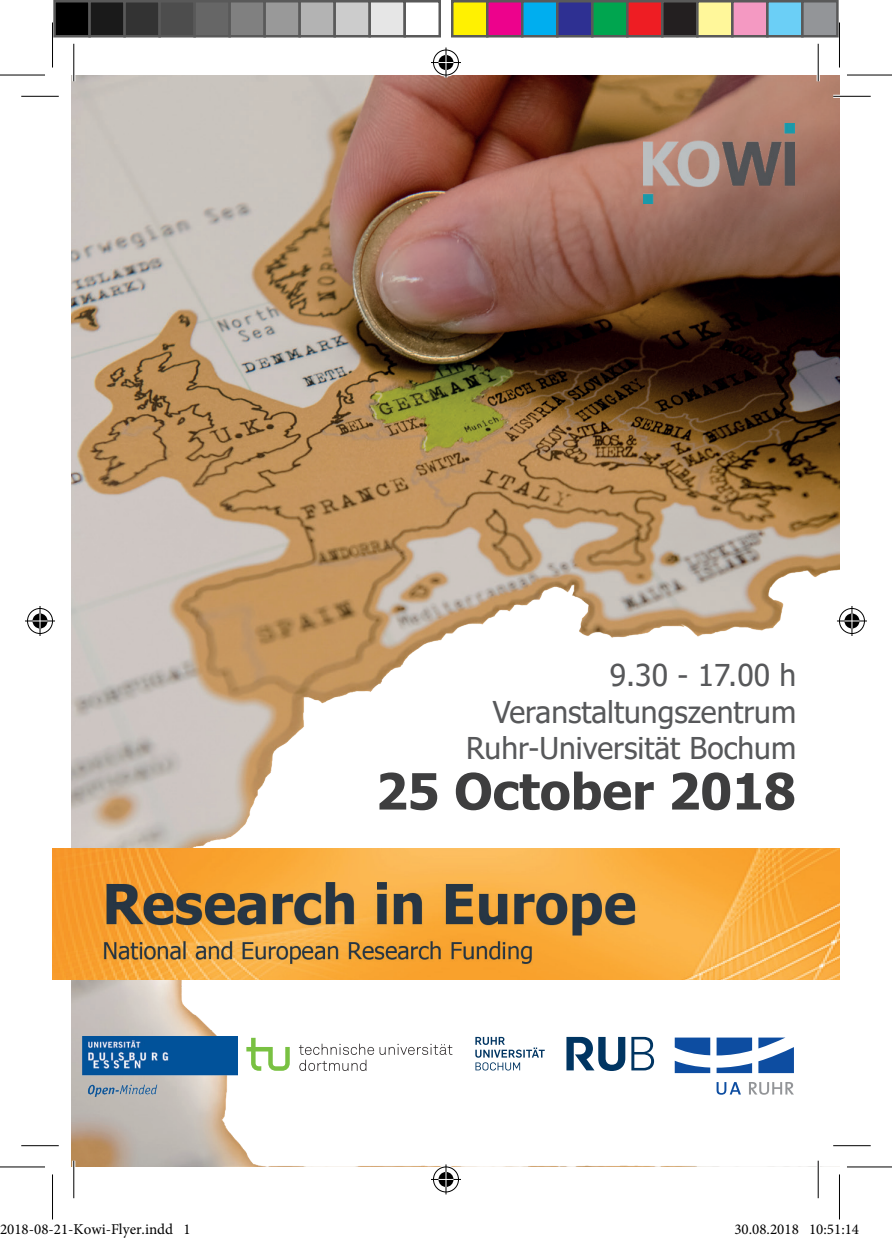
<style>
.page{position:relative;width:892px;height:1242px;background:#fff}
.page>*{position:absolute;margin:0;border:0;box-sizing:border-box;transform-origin:0 0}
.t1{font:700 50px "Tahoma";color:#3e3e3f}
.t2{font:30px/36px "Tahoma";color:#57585a;text-align:right}
.t3{font:15px "Minion Pro";color:#000}
</style>
<div class="page">
<img style="left:72px;top:75px;width:767px;height:1091px">
<img style="left:52px;top:848px;width:787px;height:131px">
<div style="left:666px;top:1028px;width:136px;height:75px;background:#fff"></div>
<svg style="left:674px;top:1037px;width:120px;height:36px"></svg>
<svg style="left:716px;top:1082px;width:25px;height:12px"></svg>
<svg style="left:749px;top:1082px;width:45px;height:12px"></svg>
<img style="left:82px;top:1036px;width:155px;height:60px">
<svg style="left:631px;top:1036px;width:23px;height:34px"></svg>
<svg style="left:566px;top:1036px;width:59px;height:34px"></svg>
<svg style="left:475px;top:1036px;width:70px;height:34px"></svg>
<svg style="left:246px;top:1037px;width:44px;height:33px"></svg>
<svg style="left:299px;top:1043px;width:153px;height:27px"></svg>
<img style="left:643px;top:124px;width:151px;height:79px">
<hr style="left:833px;top:95px;width:37px;height:3px;background:#fff">
<hr style="left:833px;top:1144px;width:37px;height:3px;background:#fff">
<hr style="left:72px;top:44px;width:3px;height:37px;background:#fff">
<hr style="left:72px;top:1160px;width:3px;height:38px;background:#fff">
<hr style="left:816px;top:44px;width:3px;height:37px;background:#fff">
<hr style="left:816px;top:1160px;width:3px;height:38px;background:#fff">
<hr style="left:21px;top:96px;width:38px;height:1px;background:#000">
<hr style="left:833px;top:96px;width:37px;height:1px;background:#000">
<hr style="left:21px;top:1145px;width:38px;height:1px;background:#000">
<hr style="left:833px;top:1145px;width:37px;height:1px;background:#000">
<hr style="left:73px;top:44px;width:1px;height:37px;background:#000">
<hr style="left:73px;top:1160px;width:1px;height:38px;background:#000">
<hr style="left:817px;top:44px;width:1px;height:37px;background:#000">
<hr style="left:817px;top:1160px;width:1px;height:38px;background:#000">
<svg style="left:0;top:74px;width:45px;height:1px"></svg>
<svg style="left:847px;top:74px;width:45px;height:1px"></svg>
<hr style="left:0;top:75px;width:45px;height:1px;background:#000">
<hr style="left:847px;top:75px;width:45px;height:1px;background:#000">
<hr style="left:0;top:1166px;width:45px;height:1px;background:#000">
<hr style="left:847px;top:1166px;width:45px;height:1px;background:#000">
<hr style="left:52px;top:22px;width:1px;height:45px;background:#000">
<hr style="left:52px;top:1174px;width:1px;height:45px;background:#000">
<hr style="left:839px;top:22px;width:1px;height:45px;background:#000">
<hr style="left:839px;top:1174px;width:1px;height:45px;background:#000">
<div style="left:432px;top:48px;width:28px;height:29px;border:3px solid #fff;border-radius:50%"></div>
<hr style="left:431px;top:61px;width:30px;height:3px;background:#fff">
<hr style="left:444px;top:47px;width:3px;height:30px;background:#fff">
<div style="left:437px;top:53px;width:18px;height:19px;border:3px solid #fff;border-radius:50%"></div>
<div style="left:433px;top:50px;width:26px;height:25px;border:1px solid #000;border-radius:50%"></div>
<hr style="left:431px;top:62px;width:30px;height:1px;background:#000">
<hr style="left:445px;top:47px;width:1px;height:30px;background:#000">
<svg style="left:438px;top:55px;width:15px;height:15px"></svg>
<div style="left:432px;top:1165px;width:28px;height:28px;border:3px solid #fff;border-radius:50%"></div>
<hr style="left:431px;top:1177px;width:30px;height:3px;background:#fff">
<hr style="left:444px;top:1164px;width:3px;height:30px;background:#fff">
<div style="left:437px;top:1170px;width:18px;height:18px;border:3px solid #fff;border-radius:50%"></div>
<div style="left:433px;top:1166px;width:26px;height:26px;border:1px solid #000;border-radius:50%"></div>
<hr style="left:431px;top:1178px;width:30px;height:1px;background:#000">
<hr style="left:445px;top:1164px;width:1px;height:30px;background:#000">
<svg style="left:438px;top:1171px;width:15px;height:15px"></svg>
<div style="left:26px;top:607px;width:28px;height:28px;border:3px solid #fff;border-radius:50%"></div>
<hr style="left:25px;top:619px;width:30px;height:3px;background:#fff">
<svg style="left:38px;top:606px;width:4px;height:30px"></svg>
<div style="left:31px;top:612px;width:18px;height:18px;border:3px solid #fff;border-radius:50%"></div>
<div style="left:27px;top:608px;width:26px;height:25px;border:1px solid #000;border-radius:50%"></div>
<hr style="left:25px;top:620px;width:30px;height:1px;background:#000">
<hr style="left:40px;top:606px;width:1px;height:30px;background:#000">
<svg style="left:33px;top:613px;width:15px;height:15px"></svg>
<div style="left:838px;top:607px;width:28px;height:28px;border:3px solid #fff;border-radius:50%"></div>
<hr style="left:837px;top:619px;width:30px;height:3px;background:#fff">
<hr style="left:850px;top:606px;width:3px;height:30px;background:#fff">
<div style="left:843px;top:612px;width:18px;height:18px;border:3px solid #fff;border-radius:50%"></div>
<div style="left:839px;top:608px;width:25px;height:25px;border:1px solid #000;border-radius:50%"></div>
<hr style="left:837px;top:620px;width:30px;height:1px;background:#000">
<hr style="left:851px;top:606px;width:1px;height:30px;background:#000">
<svg style="left:844px;top:613px;width:15px;height:15px"></svg>
<div style="left:55px;top:1px;width:35px;height:35px;background:#000"></div>
<div style="left:53px;top:0;width:38px;height:37px;border:2px solid #595959"></div>
<div style="left:90px;top:1px;width:35px;height:35px;background:#1a1a1a"></div>
<div style="left:88px;top:0;width:38px;height:37px;border:2px solid #595959"></div>
<div style="left:125px;top:1px;width:35px;height:35px;background:#333"></div>
<div style="left:123px;top:0;width:38px;height:37px;border:2px solid #595959"></div>
<div style="left:160px;top:1px;width:35px;height:35px;background:#4d4d4d"></div>
<div style="left:158px;top:0;width:38px;height:37px;border:2px solid #595959"></div>
<div style="left:195px;top:1px;width:35px;height:35px;background:#666"></div>
<div style="left:193px;top:0;width:38px;height:37px;border:2px solid #595959"></div>
<div style="left:230px;top:1px;width:35px;height:35px;background:#808080"></div>
<div style="left:228px;top:0;width:38px;height:37px;border:2px solid #595959"></div>
<div style="left:265px;top:1px;width:35px;height:35px;background:#999"></div>
<div style="left:263px;top:0;width:38px;height:37px;border:2px solid #595959"></div>
<div style="left:300px;top:1px;width:35px;height:35px;background:#b3b3b3"></div>
<div style="left:298px;top:0;width:38px;height:37px;border:2px solid #595959"></div>
<div style="left:335px;top:1px;width:35px;height:35px;background:#ccc"></div>
<div style="left:333px;top:0;width:38px;height:37px;border:2px solid #595959"></div>
<div style="left:370px;top:1px;width:35px;height:35px;background:#e6e6e6"></div>
<div style="left:368px;top:0;width:38px;height:37px;border:2px solid #595959"></div>
<div style="left:403px;top:0;width:38px;height:37px;border:2px solid #595959"></div>
<div style="left:452px;top:1px;width:35px;height:35px;background:#fff101"></div>
<div style="left:451px;top:0;width:37px;height:37px;border:2px solid #595959"></div>
<div style="left:487px;top:1px;width:35px;height:35px;background:#ed028c"></div>
<div style="left:486px;top:0;width:37px;height:37px;border:2px solid #595959"></div>
<div style="left:522px;top:1px;width:35px;height:35px;background:#00aeef"></div>
<div style="left:521px;top:0;width:37px;height:37px;border:2px solid #595959"></div>
<div style="left:557px;top:1px;width:35px;height:35px;background:#2e3092"></div>
<div style="left:556px;top:0;width:37px;height:37px;border:2px solid #595959"></div>
<div style="left:592px;top:1px;width:35px;height:35px;background:#00a54f"></div>
<div style="left:591px;top:0;width:37px;height:37px;border:2px solid #595959"></div>
<div style="left:627px;top:1px;width:35px;height:35px;background:#ee1d23"></div>
<div style="left:626px;top:0;width:37px;height:37px;border:2px solid #595959"></div>
<div style="left:662px;top:1px;width:35px;height:35px;background:#231f20"></div>
<div style="left:661px;top:0;width:37px;height:37px;border:2px solid #595959"></div>
<div style="left:697px;top:1px;width:35px;height:35px;background:#fff79a"></div>
<div style="left:696px;top:0;width:37px;height:37px;border:2px solid #595959"></div>
<div style="left:732px;top:1px;width:35px;height:35px;background:#f499c2"></div>
<div style="left:731px;top:0;width:37px;height:37px;border:2px solid #595959"></div>
<div style="left:767px;top:1px;width:35px;height:35px;background:#6bcff6"></div>
<div style="left:766px;top:0;width:37px;height:37px;border:2px solid #595959"></div>
<div style="left:802px;top:1px;width:35px;height:35px;background:#939598"></div>
<div style="left:801px;top:0;width:37px;height:37px;border:2px solid #595959"></div>
<div style="left:7px;top:1224px;width:7px;height:11px;border:1px solid #fff;border-radius:50%"></div>
<div style="left:9px;top:1224px;width:4px;height:10px;border:1px solid #fff;border-radius:50%"></div>
<div style="left:34px;top:1224px;width:7px;height:11px;border:1px solid #fff;border-radius:50%"></div>
<div style="left:35px;top:1224px;width:5px;height:10px;border:1px solid #fff;border-radius:50%"></div>
<div style="left:741px;top:1224px;width:7px;height:11px;border:1px solid #fff;border-radius:50%"></div>
<div style="left:743px;top:1224px;width:4px;height:10px;border:1px solid #fff;border-radius:50%"></div>
<div style="left:752px;top:1224px;width:7px;height:11px;border:1px solid #fff;border-radius:50%"></div>
<div style="left:753px;top:1224px;width:5px;height:10px;border:1px solid #fff;border-radius:50%"></div>
<div style="left:777px;top:1224px;width:7px;height:11px;border:1px solid #fff;border-radius:50%"></div>
<div style="left:778px;top:1224px;width:5px;height:10px;border:1px solid #fff;border-radius:50%"></div>
<div style="left:816px;top:1224px;width:7px;height:11px;border:1px solid #fff;border-radius:50%"></div>
<div style="left:817px;top:1224px;width:5px;height:10px;border:1px solid #fff;border-radius:50%"></div>
<p class="t2" style="left:466px;top:659px;width:331px">9.30 - 17.00 h<br>Veranstaltungszentrum<br>Ruhr-Universität Bochum</p>
<h1 class="t1" style="left:376px;top:756px;width:421px">25 October 2018</h1>
<p class="t3" style="left:0;top:1219px;width:192px">2018-08-21-Kowi-Flyer.indd 1</p>
<p class="t3" style="left:734px;top:1219px;width:126px">30.08.2018 10:51:14</p>
</div>
